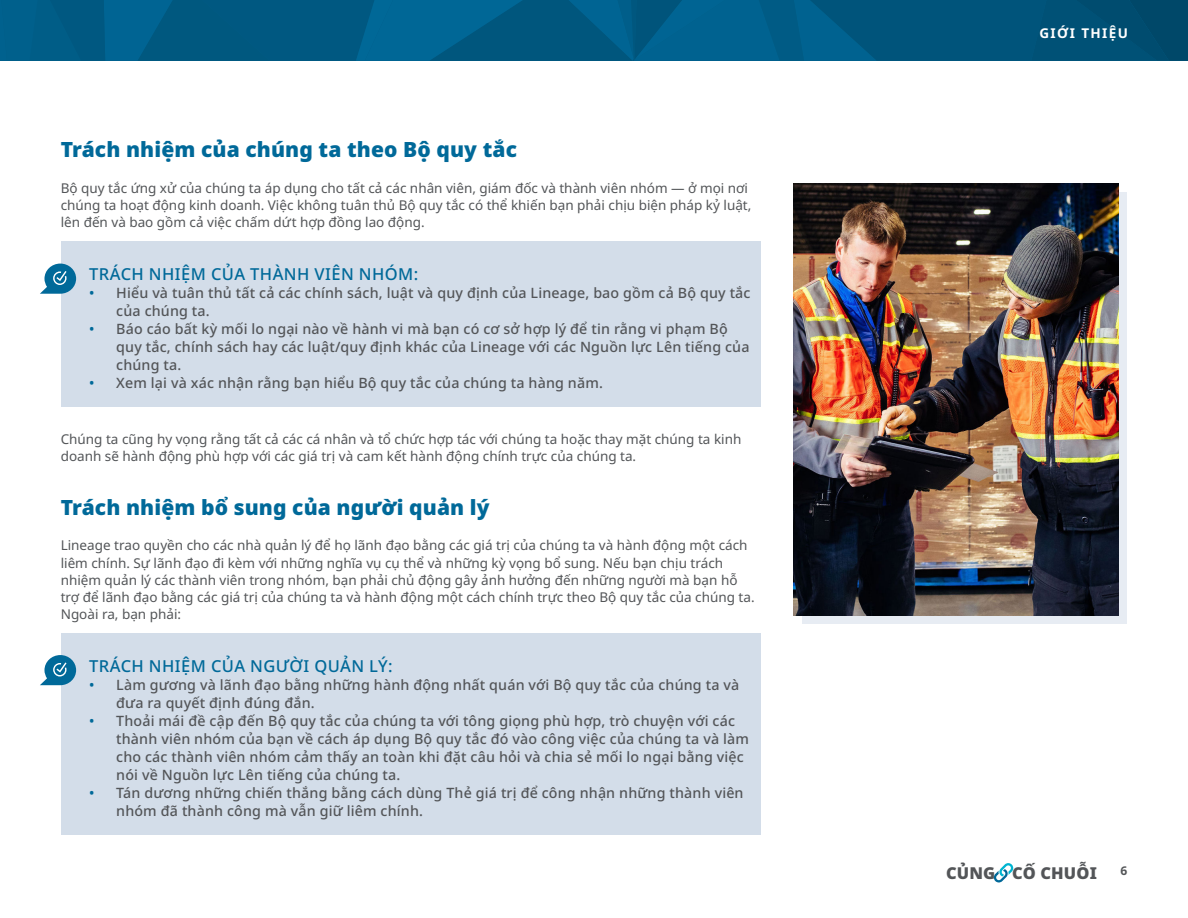
<style>
.page{position:relative;width:1188px;height:918px;background:#fff}
.page>*{position:absolute;margin:0;border:0;box-sizing:border-box;transform-origin:0 0}
.t1{font:900 21px "Noto Sans";letter-spacing:.005em;color:#006999}
.t2{font:500 16.5px "Noto Sans";letter-spacing:.025em;color:#006999}
.t3{font:900 16.35px "Noto Sans";letter-spacing:.01em;color:#535558}
.t4{font:500 14.25px/18px "Noto Sans";letter-spacing:.01em;color:#535558}
.t5{font:13.5px/17.2px "Noto Sans";color:#535558}
.t6{font:700 13.5px "Noto Sans";letter-spacing:.1em;color:#fff}
.t7{font:700 12px "Noto Sans";color:#535558}
.s1{color:#006999}
</style>
<div class="page">
<svg style="left:993px;top:863px;width:21px;height:19px"></svg>
<svg style="left:0;top:0;width:1188px;height:61px;background:#005a83"></svg>
<div style="left:61px;top:241px;width:699px;height:44px;background:#d3dde9"></div>
<div style="left:61px;top:278px;width:699px;height:42px;background:#d3dde9"></div>
<div style="left:61px;top:314px;width:699px;height:60px;background:#d3dde9"></div>
<div style="left:61px;top:368px;width:699px;height:39px;background:#d3dde9"></div>
<div style="left:61px;top:633px;width:699px;height:44px;background:#d3dde9"></div>
<div style="left:61px;top:670px;width:699px;height:42px;background:#d3dde9"></div>
<div style="left:61px;top:706px;width:699px;height:78px;background:#d3dde9"></div>
<div style="left:61px;top:778px;width:699px;height:57px;background:#d3dde9"></div>
<div style="left:803px;top:192px;width:324px;height:432px;background:#e7ecf3"></div>
<img style="left:794px;top:184px;width:324px;height:431px">
<svg style="left:40px;top:264px;width:36px;height:30px"></svg>
<svg style="left:40px;top:655px;width:36px;height:30px"></svg>
<h1 class="t1" style="left:61px;top:134px;width:458px">Trách nhiệm của chúng ta theo Bộ quy tắc</h1>
<p class="t5" style="left:61px;top:179px;width:692px">Bộ quy tắc ứng xử của chúng ta áp dụng cho tất cả các nhân viên, giám đốc và thành viên nhóm — ở mọi nơi chúng ta hoạt động kinh doanh. Việc không tuân thủ Bộ quy tắc có thể khiến bạn phải chịu biện pháp kỷ luật, lên đến và bao gồm cả việc chấm dứt hợp đồng lao động.</p>
<p class="t2" style="left:89px;top:262px;width:331px">TRÁCH NHIỆM CỦA THÀNH VIÊN NHÓM:</p>
<p class="t4" style="left:116px;top:284px;width:636px;text-indent:-27px"><span class="s1">•</span> Hiểu và tuân thủ tất cả các chính sách, luật và quy định của Lineage, bao gồm cả Bộ quy tắc của chúng ta.</p>
<p class="t4" style="left:116px;top:320px;width:635px;text-indent:-27px"><span class="s1">•</span> Báo cáo bất kỳ mối lo ngại nào về hành vi mà bạn có cơ sở hợp lý để tin rằng vi phạm Bộ quy tắc, chính sách hay các luật/quy định khác của Lineage với các Nguồn lực Lên tiếng của chúng ta.</p>
<p class="t4" style="left:89px;top:374px;width:515px"><span class="s1">•</span> Xem lại và xác nhận rằng bạn hiểu Bộ quy tắc của chúng ta hàng năm.</p>
<p class="t5" style="left:61px;top:431px;width:682px">Chúng ta cũng hy vọng rằng tất cả các cá nhân và tổ chức hợp tác với chúng ta hoặc thay mặt chúng ta kinh doanh sẽ hành động phù hợp với các giá trị và cam kết hành động chính trực của chúng ta.</p>
<h1 class="t1" style="left:61px;top:492px;width:430px">Trách nhiệm bổ sung của người quản lý</h1>
<p class="t5" style="left:61px;top:537px;width:695px">Lineage trao quyền cho các nhà quản lý để họ lãnh đạo bằng các giá trị của chúng ta và hành động một cách liêm chính. Sự lãnh đạo đi kèm với những nghĩa vụ cụ thể và những kỳ vọng bổ sung. Nếu bạn chịu trách nhiệm quản lý các thành viên trong nhóm, bạn phải chủ động gây ảnh hưởng đến những người mà bạn hỗ trợ để lãnh đạo bằng các giá trị của chúng ta và hành động một cách chính trực theo Bộ quy tắc của chúng ta.<br>Ngoài ra, bạn phải:</p>
<p class="t2" style="left:89px;top:654px;width:305px">TRÁCH NHIỆM CỦA NGƯỜI QUẢN LÝ:</p>
<p class="t4" style="left:116px;top:676px;width:625px;text-indent:-27px"><span class="s1">•</span> Làm gương và lãnh đạo bằng những hành động nhất quán với Bộ quy tắc của chúng ta và đưa ra quyết định đúng đắn.</p>
<p class="t4" style="left:116px;top:712px;width:634px;text-indent:-27px"><span class="s1">•</span> Thoải mái đề cập đến Bộ quy tắc của chúng ta với tông giọng phù hợp, trò chuyện với các thành viên nhóm của bạn về cách áp dụng Bộ quy tắc đó vào công việc của chúng ta và làm cho các thành viên nhóm cảm thấy an toàn khi đặt câu hỏi và chia sẻ mối lo ngại bằng việc nói về Nguồn lực Lên tiếng của chúng ta.</p>
<p class="t4" style="left:116px;top:784px;width:629px;text-indent:-27px"><span class="s1">•</span> Tán dương những chiến thắng bằng cách dùng Thẻ giá trị để công nhận những thành viên nhóm đã thành công mà vẫn giữ liêm chính.</p>
<p class="t6" style="left:1039px;top:24px;width:90px">GIỚI THIỆU</p>
<p class="t3" style="left:946px;top:860px;width:152px">CỦNG CỐ CHUỖI</p>
<p class="t7" style="left:1120px;top:863px;width:8px">6</p>
</div>
